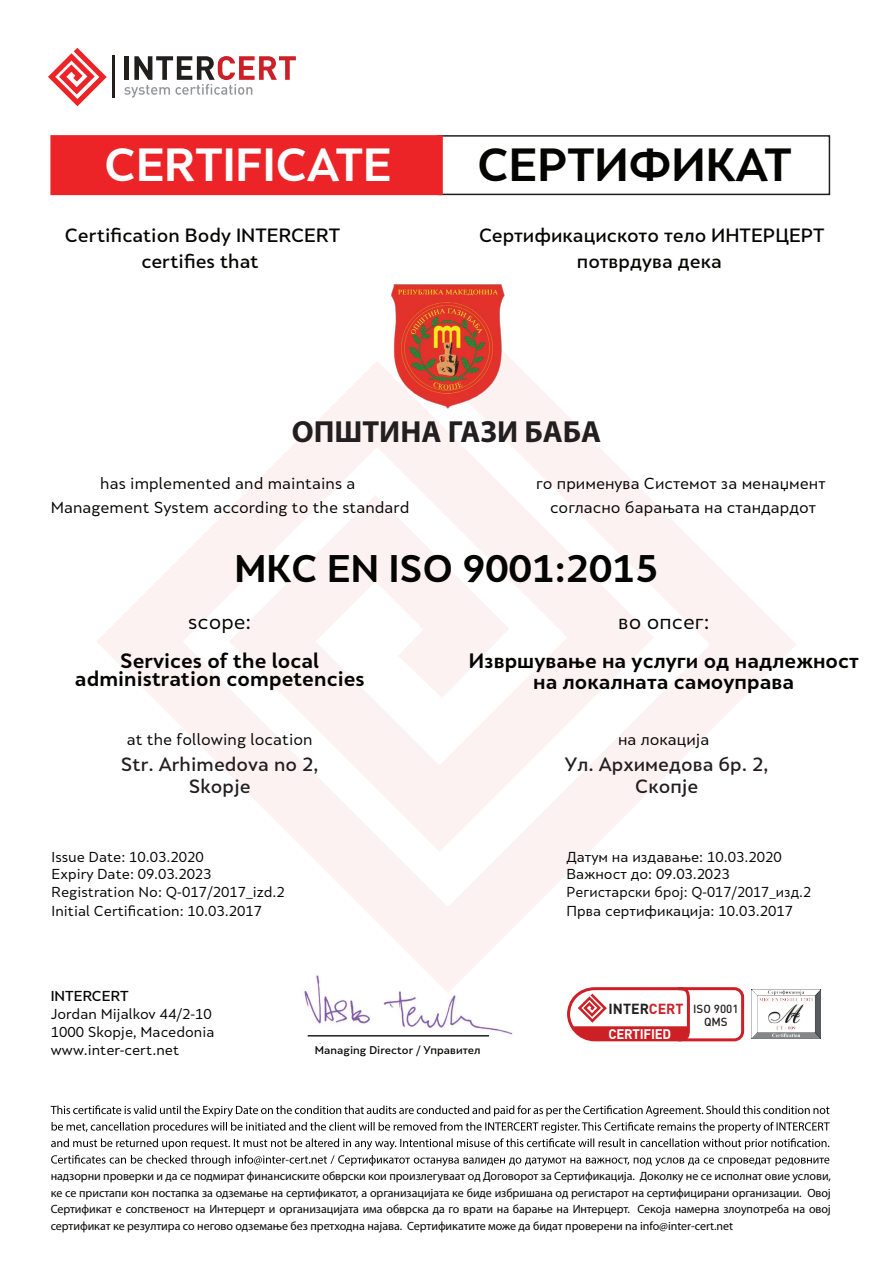
<style>
.page{position:relative;width:893px;height:1263px;background:#fff}
.page>*{position:absolute;margin:0;border:0;box-sizing:border-box;transform-origin:0 0}
.t1{font:700 43.5px "Skola Sans";color:#fff}
.t2{font:700 43.5px "Skola Sans";color:#050504}
.t3{font:700 36px "Skola Sans";color:#050504}
.t4{font:700 30.6px "Myriad Pro";color:#231f20}
.t5{font:700 19.5px/18px "Skola Sans";color:#050504;text-align:center}
.t6{font:19.5px "Skola Sans";color:#050504}
.t7{font:500 18px/25.5px "Skola Sans";color:#050504;text-align:center}
.t8{font:500 18px/22.5px "Skola Sans";color:#231f20;text-align:center}
.t9{font:15px/24px "Skola Sans";color:#050504;text-align:center}
.t10{font:700 13.8px "DIN";letter-spacing:-.02em;color:#fff;scale:.96 1}
.t11{font:13.5px/17.7px "Skola Sans";color:#050504}
.t12{font:500 13.5px "Skola Sans";color:#050504}
.t13{font:12px/16.5px "Myriad Pro";letter-spacing:-.005em;color:#050504;text-align:justify}
.t14{font:500 11.55px/12.1px "DIN Pro";color:#231f20}
.t15{font:500 10.5px "Skola Sans";color:#050504}
.s1{font-family:"DIN";font-weight:700;font-size:14.4px}
.s2{font-family:"DIN";font-weight:700;font-size:14.4px;color:#cd2026}
</style>
<div class="page">
<svg style="left:97px;top:355px;width:700px;height:635px"></svg>
<svg style="left:51px;top:1105px;width:779px;height:61px"></svg>
<div style="left:438px;top:135px;width:392px;height:60px;border:2px solid #211e1e"></div>
<div style="left:50px;top:135px;width:393px;height:60px;background:#ec2428;border:2px solid #ec2428"></div>
<hr style="left:113px;top:55px;width:2px;height:43px;background:#211e1e">
<svg style="left:124px;top:56px;width:172px;height:42px"></svg>
<svg style="left:48px;top:48px;width:59px;height:58px"></svg>
<img style="left:286px;top:964px;width:234px;height:73px">
<hr style="left:308px;top:1035px;width:181px;height:1px;background:#211e1e">
<img style="left:751px;top:990px;width:70px;height:49px">
<svg style="left:566px;top:986px;width:180px;height:56px"></svg>
<img style="left:387px;top:284px;width:119px;height:127px">
<h1 class="t1" style="left:105px;top:138px;width:289px">CERTIFICATE</h1>
<h1 class="t2" style="left:477px;top:138px;width:316px">СЕРТИФИКАТ</h1>
<h3 class="t7" style="left:65px;top:223px;width:277px">Certification Body INTERCERT certifies that</h3>
<h3 class="t7" style="left:479px;top:223px;width:347px">Сертификациското тело ИНТЕРЦЕРТ потврдува дека</h3>
<h3 class="t4" style="left:292px;top:414px;width:311px">ОПШТИНА ГАЗИ БАБА</h3>
<p class="t9" style="left:51px;top:471px;width:360px">has implemented and maintains a<br>Management System according to the standard</p>
<p class="t9" style="left:536px;top:471px;width:291px">го применува Системот за менаџмент согласно барањата на стандардот</p>
<h2 class="t3" style="left:235px;top:546px;width:425px">MKC EN ISO 9001:2015</h2>
<h3 class="t6" style="left:188px;top:610px;width:65px">scope:</h3>
<h3 class="t6" style="left:618px;top:610px;width:93px">во опсег:</h3>
<h3 class="t5" style="left:75px;top:651px;width:291px">Services of the local administration competencies</h3>
<h3 class="t5" style="left:469px;top:650px;width:392px;line-height:21px">Извршување на услуги од надлежност на локалната самоуправа</h3>
<p class="t9" style="left:127px;top:727px;width:188px">at the following location</p>
<p class="t9" style="left:618px;top:727px;width:93px">на локација</p>
<h3 class="t8" style="left:121px;top:753px;width:199px">Str. Arhimedova no 2,<br>Skopje</h3>
<h3 class="t8" style="left:565px;top:753px;width:205px">Ул. Архимедова бр. 2,<br>Скопје</h3>
<p class="t11" style="left:52px;top:848px;width:154px">Issue Date: 10.03.2020</p>
<p class="t11" style="left:52px;top:865px;width:235px;line-height:18.6px">Expiry Date: 09.03.2023<br>Registration No: Q-017/2017_izd.2<br>Initial Certification: 10.03.2017</p>
<p class="t12" style="left:51px;top:988px;width:80px">INTERCERT</p>
<p class="t11" style="left:51px;top:1005px;width:165px">Jordan Mijalkov 44/2-10<br>1000 Skopje, Macedonia www.inter-cert.net</p>
<p class="t15" style="left:315px;top:1044px;width:167px">Managing Director / Управител</p>
<p class="t11" style="left:566px;top:848px;width:246px">Датум на издавање: 10.03.2020<br>Важност до: 09.03.2023<br>Регистарски број: Q-017/2017_изд.2</p>
<p class="t11" style="left:566px;top:902px;width:228px">Прва сертификација: 10.03.2017</p>
<p class="t14" style="left:704px;top:1003px;width:36px;text-indent:-95px"><span class="s1">INTER</span><span class="s2">CERT</span> ISO 9001<br>QMS</p>
<p class="t10" style="left:609px;top:1024px;width:67px">CERTIFIED</p>
<p class="t13" style="left:51px;top:1168px;width:782px">надзорни проверки и да се подмират финансиските обврски кои произлегуваат од Договорот за Сертификација. Доколку не се исполнат овие услови, ке се пристапи кон постапка за одземање на сертификатот, а организацијата ке биде избришана од регистарот на сертифицирани организации. Овој Сертификат е сопственост на Интерцерт и организацијата има обврска да го врати на барање на Интерцерт. Секоја намерна злоупотреба на овој сертификат ке резултира со негово одземање без претходна најава. Сертификатите може да бидат проверени na info@inter-cert.net</p>
</div>
